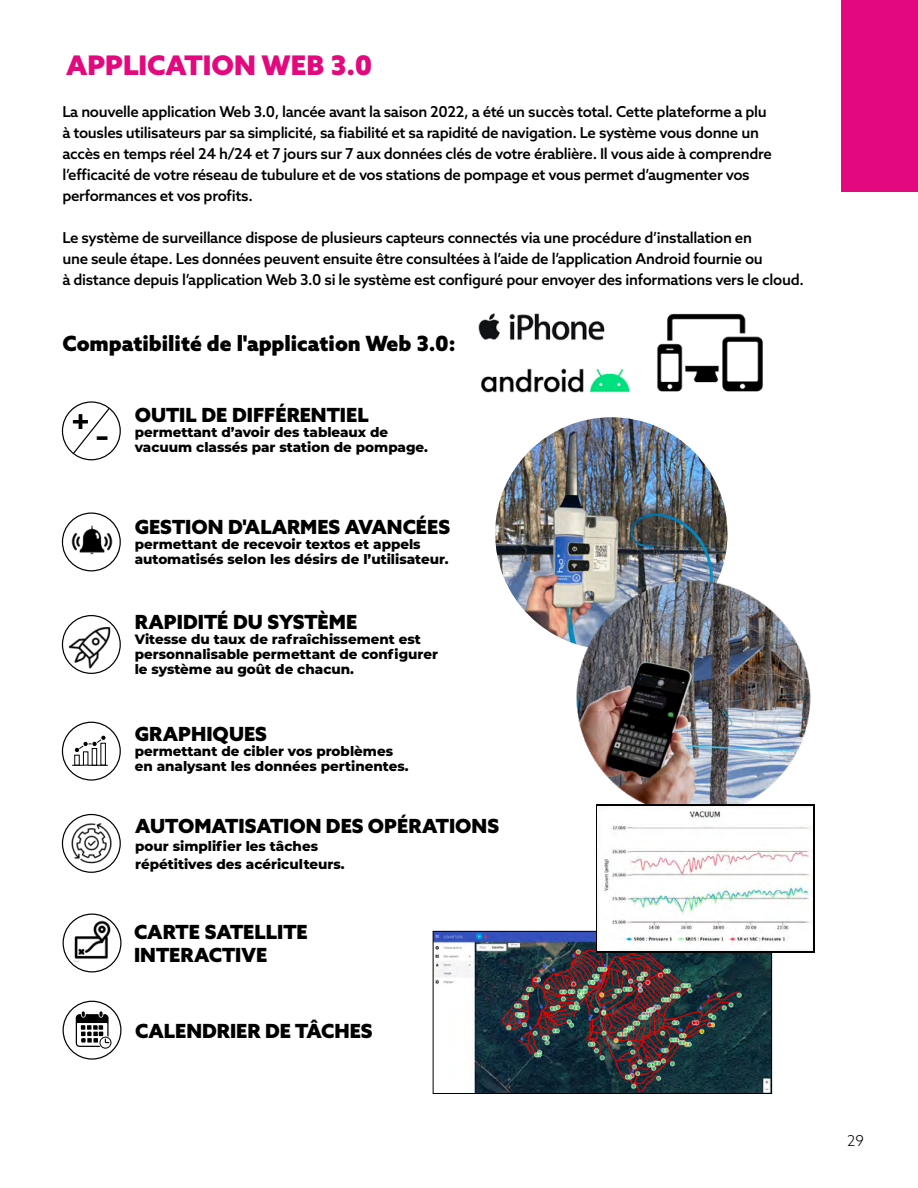
<style>
.page{position:relative;width:918px;height:1188px;background:#fff}
.page>*{position:absolute;margin:0;border:0;box-sizing:border-box;transform-origin:0 0}
.t1{font:700 30.3px "Cerebri Sans";color:#000}
.t2{font:900 27px "Azo Sans";color:#e4087f}
.t3{font:900 21px "Azo Sans";color:#000}
.t4{font:900 19.5px/22.5px "Azo Sans";color:#000}
.t5{font:500 15px/21px "Azo Sans";letter-spacing:-.02em;color:#000}
.t6{font:300 15px "Azo Sans";color:#000}
.t7{font:800 13.5px/15px "Montserrat";color:#000}
</style>
<div class="page">
<div style="left:841px;top:0;width:77px;height:192px;background:#e4087f"></div>
<img style="left:435px;top:933px;width:335px;height:159px">
<div style="left:433px;top:931px;width:339px;height:163px;border:1px solid #000"></div>
<div style="left:62px;top:722px;width:59px;height:59px;border:1px solid #000;border-radius:50%"></div>
<div style="left:62px;top:512px;width:59px;height:59px;border:1px solid #000;border-radius:50%"></div>
<img style="left:67px;top:624px;width:46px;height:46px">
<div style="left:62px;top:615px;width:59px;height:59px;border:1px solid #000;border-radius:50%"></div>
<div style="left:62px;top:401px;width:59px;height:59px;border:1px solid #000;border-radius:50%"></div>
<hr style="left:72px;top:765px;width:36px;height:1px;background:#000">
<div style="left:74px;top:755px;width:6px;height:10px;border:1px solid #000"></div>
<div style="left:83px;top:751px;width:5px;height:15px;border:1px solid #000"></div>
<div style="left:92px;top:748px;width:5px;height:18px;border:1px solid #000"></div>
<div style="left:100px;top:743px;width:6px;height:22px;border:1px solid #000"></div>
<svg style="left:74px;top:735px;width:32px;height:18px"></svg>
<div style="left:100px;top:735px;width:7px;height:6px;border:1px solid #fff;border-radius:50%"></div>
<svg style="left:99px;top:1037px;width:13px;height:12px"></svg>
<svg style="left:76px;top:1011px;width:33px;height:36px"></svg>
<div style="left:63px;top:1001px;width:58px;height:59px;border:1px solid #000;border-radius:50%"></div>
<div style="left:63px;top:914px;width:58px;height:58px;border:1px solid #000;border-radius:50%"></div>
<img style="left:478px;top:313px;width:127px;height:28px">
<img style="left:481px;top:368px;width:149px;height:25px">
<img style="left:657px;top:313px;width:106px;height:79px">
<svg style="left:72px;top:407px;width:39px;height:48px"></svg>
<img style="left:64px;top:518px;width:55px;height:44px">
<img style="left:61px;top:814px;width:60px;height:59px">
<img style="left:68px;top:921px;width:48px;height:47px">
<img style="left:495px;top:417px;width:233px;height:233px;border-radius:116px">
<img style="left:576px;top:580px;width:235px;height:224px">
<div style="left:596px;top:804px;width:219px;height:149px;background:linear-gradient(to right,#f8f8f8,#f4f4f4)"></div>
<img style="left:598px;top:807px;width:215px;height:144px">
<h2 class="t2" style="left:66px;top:47px;width:308px">APPLICATION WEB 3.0</h2>
<p class="t5" style="left:62px;top:101px;width:711px">La nouvelle application Web 3.0, lancée avant la saison 2022, a été un succès total. Cette plateforme a plu à tousles utilisateurs par sa simplicité, sa fiabilité et sa rapidité de navigation. Le système vous donne un accès en temps réel 24 h/24 et 7 jours sur 7 aux données clés de votre érablière. Il vous aide à comprendre l’efficacité de votre réseau de tubulure et de vos stations de pompage et vous permet d’augmenter vos performances et vos profits.</p>
<p class="t5" style="left:62px;top:227px;width:743px">Le système de surveillance dispose de plusieurs capteurs connectés via une procédure d’installation en<br>une seule étape. Les données peuvent ensuite être consultées à l’aide de l’application Android fournie ou<br>à distance depuis l’application Web 3.0 si le système est configuré pour envoyer des informations vers le cloud.</p>
<h3 class="t3" style="left:62px;top:330px;width:395px">Compatibilité de l'application Web 3.0:</h3>
<h1 class="t1" style="left:72px;top:397px;width:19px">+</h1>
<h1 class="t1" style="left:95px;top:411px;width:16px">-</h1>
<h3 class="t4" style="left:135px;top:404px;width:236px">OUTIL DE DIFFÉRENTIEL</h3>
<p class="t7" style="left:135px;top:424px;width:295px">permettant d’avoir des tableaux de vacuum classés par station de pompage.</p>
<h3 class="t4" style="left:135px;top:516px;width:317px">GESTION D'ALARMES AVANCÉES</h3>
<p class="t7" style="left:135px;top:536px;width:316px">permettant de recevoir textos et appels automatisés selon les désirs de l’utilisateur.</p>
<h3 class="t4" style="left:135px;top:610px;width:224px">RAPIDITÉ DU SYSTÈME</h3>
<p class="t7" style="left:135px;top:631px;width:305px">Vitesse du taux de rafraîchissement est personnalisable permettant de configurer le système au goût de chacun.</p>
<h3 class="t4" style="left:135px;top:723px;width:134px">GRAPHIQUES</h3>
<p class="t7" style="left:135px;top:743px;width:275px">permettant de cibler vos problèmes en analysant les données pertinentes.</p>
<h3 class="t4" style="left:135px;top:814px;width:365px">AUTOMATISATION DES OPÉRATIONS</h3>
<p class="t7" style="left:135px;top:836px;width:211px;line-height:18px">pour simplifier les tâches répétitives des acériculteurs.</p>
<h3 class="t4" style="left:134px;top:921px;width:175px">CARTE SATELLITE<br>INTERACTIVE</h3>
<h3 class="t4" style="left:135px;top:1019px;width:239px">CALENDRIER DE TÂCHES</h3>
<p class="t6" style="left:847px;top:1131px;width:18px">29</p>
</div>
